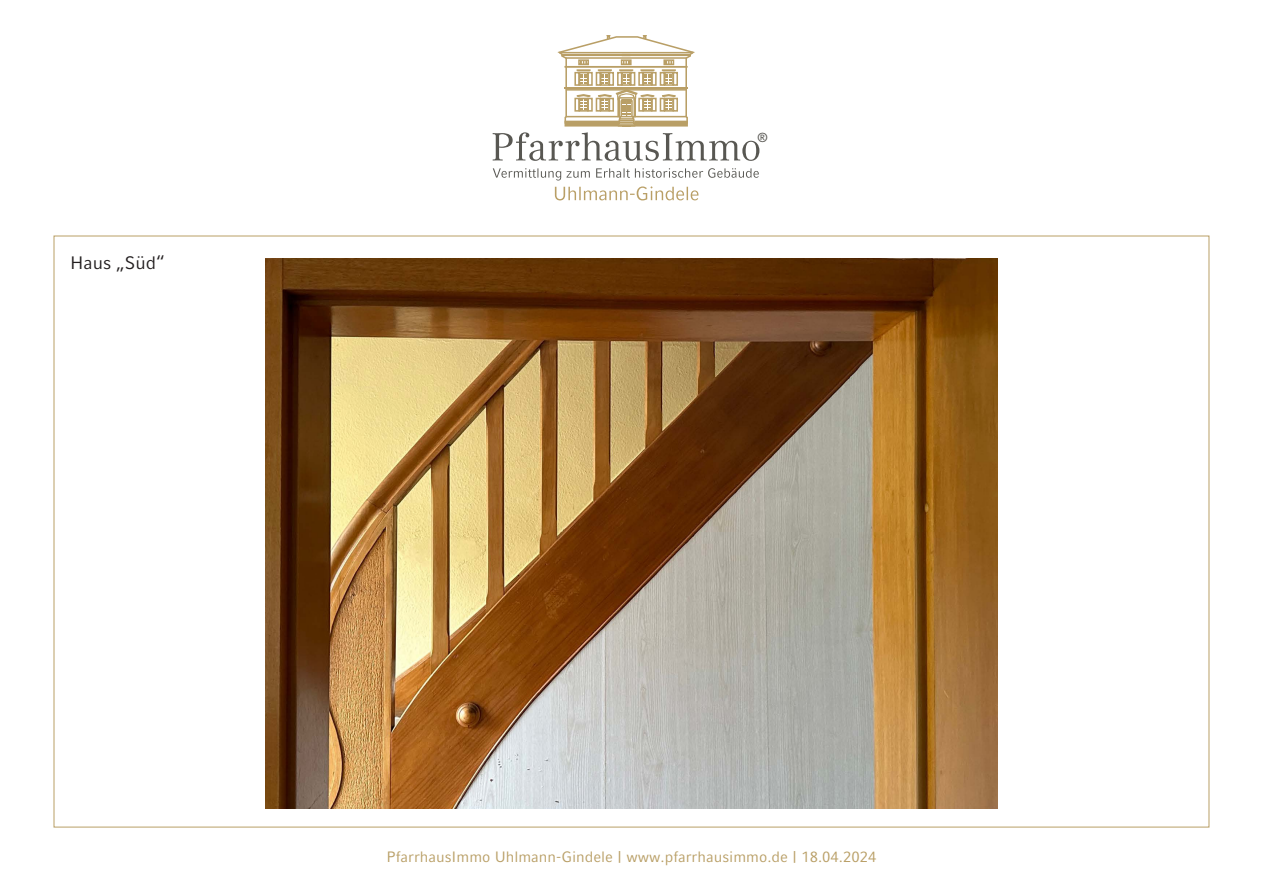
<style>
.page{position:relative;width:1263px;height:893px;background:#fff}
.page>*{position:absolute;margin:0;border:0;box-sizing:border-box;transform-origin:0 0}
.t1{font:18px "Compatil Fact LT Pro";color:#231f20}
.t2{font:15px "Compatil Fact LT Pro";color:#b99f66}
.t3{font:13.05px "Compatil Exquisit LT";color:#585752}
</style>
<div class="page">
<div style="left:564px;top:66px;width:124px;height:2px;border:1px solid #b99f66"></div>
<div style="left:621px;top:59px;width:11px;height:6px;border:2px solid #b99f66"></div>
<div style="left:663px;top:59px;width:11px;height:6px;border:2px solid #b99f66"></div>
<div style="left:578px;top:59px;width:11px;height:6px;border:2px solid #b99f66"></div>
<svg style="left:557px;top:35px;width:138px;height:28px"></svg>
<svg style="left:493px;top:69px;width:266px;height:92px"></svg>
<svg style="left:493px;top:168px;width:266px;height:32px"></svg>
<img style="left:265px;top:259px;width:733px;height:549px">
<p class="t1" style="left:70px;top:252px;width:96px">Haus „Süd“</p>
<p class="t3" style="left:757px;top:130px;width:12px">®</p>
<p class="t2" style="left:387px;top:848px;width:491px">PfarrhausImmo Uhlmann-Gindele | www.pfarrhausimmo.de | 18.04.2024</p>
</div>
